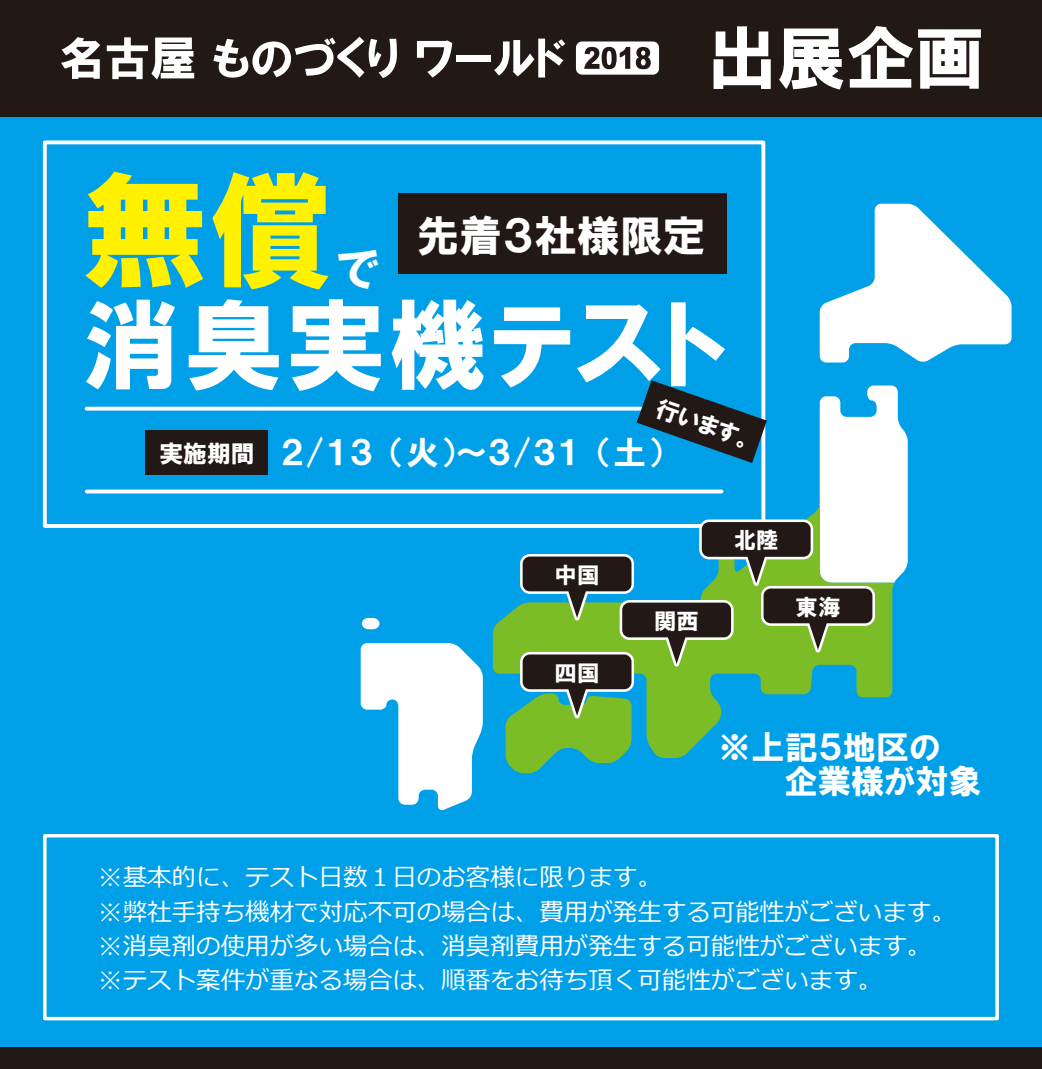
<style>
.page{position:relative;width:1042px;height:1069px;background:#fff}
.page>*{position:absolute;margin:0;border:0;box-sizing:border-box;transform-origin:0 0}
.t1{font:126px "HGP Soei Kakugothic UB";color:#fff100}
.t2{font:98.88px "HGP Soei Kakugothic UB";letter-spacing:.03em;color:#fff}
.t3{font:47.25px "HGP Soei Kakugothic UB";color:#fff}
.t4{font:42.7px "HGP Soei Kakugothic UB";color:#fff}
.t5{font:33.25px/34.3px "HGP Soei Kakugothic UB";color:#fff}
.t6{font:32.55px "HGP Soei Kakugothic UB";color:#fff}
.t7{font:24.5px/34.1px "Meiryo";color:#fff}
.t8{font:23.8px "HGP Soei Kakugothic UB";color:#fff}
.t9{font:22.4px "HGP Soei Kakugothic UB";color:#fff}
.s1{font-size:23.8px}
</style>
<div class="page">
<div style="left:0;top:0;width:1042px;height:1068px;background:#00a0e9"></div>
<div style="left:0;top:0;width:1042px;height:116px;background:#221815"></div>
<svg style="left:61px;top:37px;width:39px;height:42px"></svg>
<svg style="left:107px;top:37px;width:87px;height:42px"></svg>
<svg style="left:213px;top:37px;width:184px;height:41px"></svg>
<svg style="left:417px;top:40px;width:35px;height:37px"></svg>
<div style="left:456px;top:55px;width:35px;height:6px;background:#fff"></div>
<svg style="left:494px;top:39px;width:71px;height:38px"></svg>
<div style="left:576px;top:41px;width:83px;height:34px;background:#fff;border-radius:6px"></div>
<svg style="left:584px;top:47px;width:46px;height:22px"></svg>
<svg style="left:636px;top:47px;width:15px;height:22px"></svg>
<div style="left:0;top:1047px;width:1042px;height:21px;background:#221815"></div>
<div style="left:43px;top:833px;width:956px;height:186px;border:4px solid #fff"></div>
<div style="left:43px;top:140px;width:722px;height:387px;border:4px solid #fff"></div>
<div style="left:397px;top:193px;width:329px;height:81px;background:#221815"></div>
<div style="left:146px;top:429px;width:122px;height:45px;background:#221815"></div>
<svg style="left:87px;top:406px;width:418px;height:4px;background:#d1edfb"></svg>
<svg style="left:87px;top:489px;width:418px;height:4px;background:#d8f0fb"></svg>
<svg style="left:820px;top:204px;width:191px;height:158px"></svg>
<svg style="left:362px;top:617px;width:17px;height:12px"></svg>
<svg style="left:361px;top:643px;width:122px;height:167px"></svg>
<svg style="left:493px;top:522px;width:12px;height:152px"></svg>
<svg style="left:505px;top:380px;width:403px;height:393px"></svg>
<svg style="left:713px;top:26px;width:58px;height:63px"></svg>
<svg style="left:779px;top:26px;width:202px;height:63px"></svg>
<h1 class="t1" style="left:82px;top:167px;width:254px">無償</h1>
<h2 class="t2" style="left:82px;top:295px;width:646px">消臭実機テスト</h2>
<h3 class="t4" style="left:417px;top:214px;width:290px">先着３社様限定</h3>
<h3 class="t3" style="left:337px;top:245px;width:43px">で</h3>
<p class="t8" style="left:660px;top:396px;width:104px;rotate:19deg">行います。</p>
<h3 class="t6" style="left:159px;top:436px;width:504px"><span class="s1">実施期間</span> ２/１３（火）〜３/３１（土）</h3>
<p class="t9" style="left:554px;top:563px;width:46px">中国</p>
<p class="t9" style="left:554px;top:661px;width:46px">四国</p>
<p class="t9" style="left:654px;top:609px;width:46px">関西</p>
<p class="t9" style="left:734px;top:528px;width:46px">北陸</p>
<p class="t9" style="left:795px;top:595px;width:46px">東海</p>
<h3 class="t5" style="left:784px;top:729px;width:199px;text-indent:-66px">※上記５地区の<br>企業様が対象</h3>
<p class="t7" style="left:98px;top:861px;width:859px">※基本的に、テスト日数１日のお客様に限ります。<br>※弊社手持ち機材で対応不可の場合は、費用が発生する可能性がございます。※消臭剤の使用が多い場合は、消臭剤費用が発生する可能性がございます。※テスト案件が重なる場合は、順番をお待ち頂く可能性がございます。</p>
</div>
